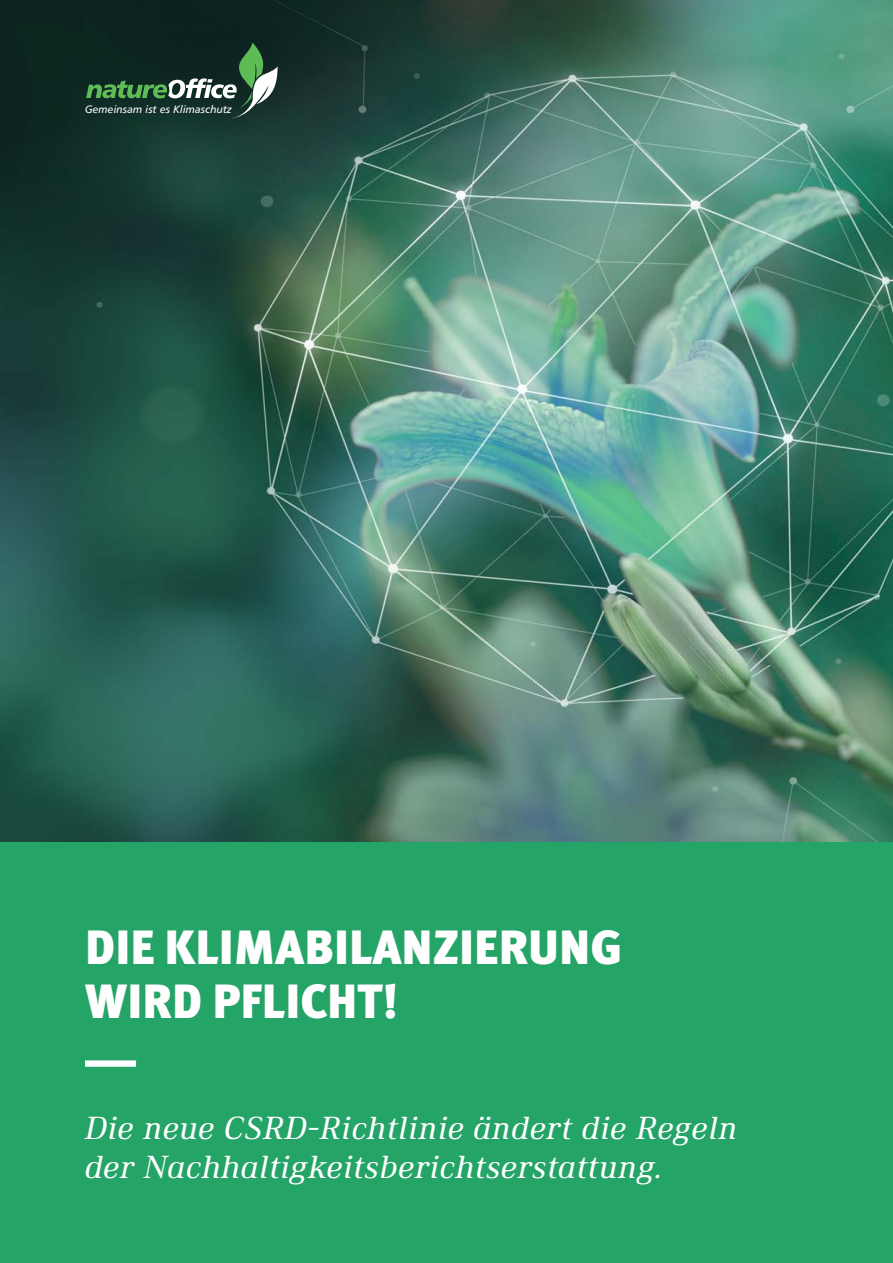
<style>
.page{position:relative;width:893px;height:1263px;background:#fff}
.page>*{position:absolute;margin:0;border:0;box-sizing:border-box;transform-origin:0 0}
.Deckblatt_Überschrif{font:900 48px/54px "Meta Pro";color:#fff}
.Deckblatt_Unterzeile{font:italic 33px/39px "Ethos";letter-spacing:.01em;color:#fff}
.t1{font:10.8px "Humanist 777 BT Italic B";letter-spacing:.005em;color:#fff}
</style>
<div class="page">
<img style="left:0;top:419px;width:893px;height:424px">
<img style="left:0;top:0;width:893px;height:419px">
<svg style="left:86px;top:43px;width:192px;height:76px;background:#2a483a"></svg>
<div style="left:0;top:843px;width:893px;height:420px;background:#25a467"></div>
<div style="left:85px;top:1060px;width:51px;height:7px;background:#fff"></div>
<p class="t1" style="left:85px;top:102px;width:148px">Gemeinsam ist es Klimaschutz</p>
<p class="Deckblatt_Überschrif" style="left:85px;top:918px;width:539px">DIE KLIMABILANZIERUNG<br>WIRD PFLICHT!</p>
<p class="Deckblatt_Unterzeile" style="left:85px;top:1108px;width:654px">Die neue CSRD-Richtlinie ändert die Regeln der Nachhaltigkeitsberichtserstattung.</p>
</div>
